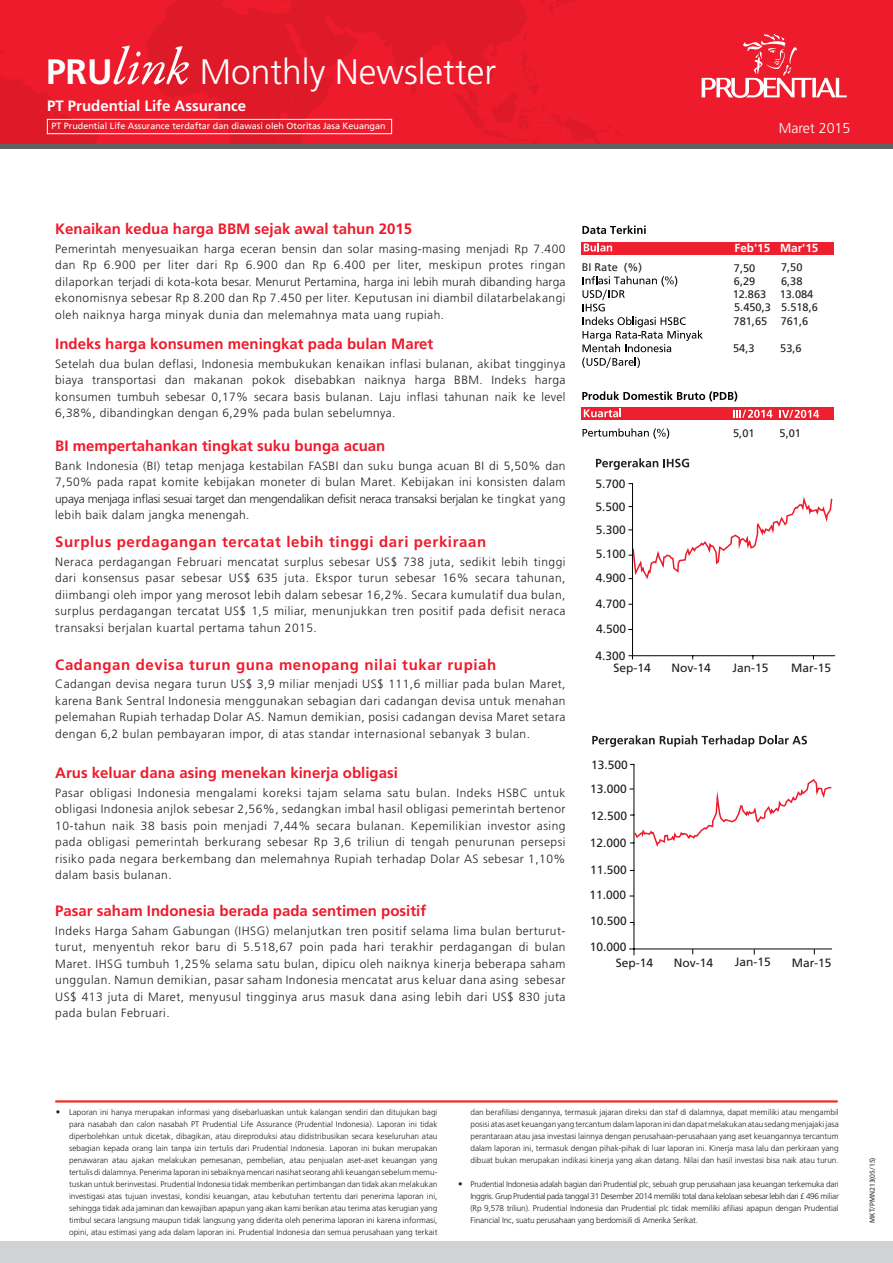
<style>
.page{position:relative;width:893px;height:1263px;background:#fff}
.page>*{position:absolute;margin:0;border:0;box-sizing:border-box;transform-origin:0 0}
.t1{font:300 35.4px "Frutiger";color:#fff}
.t2{font:700 15px "Frutiger";color:#ee1b2c}
.t3{font:700 15px "Frutiger";letter-spacing:.04em;color:#ee1b2c}
.t4{font:700 15px "Frutiger";color:#fff}
.t5{font:300 14.25px "Frutiger";color:#fff}
.t6{font:300 12px/16.5px "Frutiger";letter-spacing:.04em;color:#231f20;text-align:justify}
.t7{font:12px/23.4px "Frutiger LT Std";color:#231f20;text-align:justify}
.t8{font:700 11.7px "Frutiger LT Std";color:#fff}
.t9{font:10.95px/13.4px "Frutiger";color:#231f20}
.t10{font:9px "Frutiger";color:#fff}
.t11{font:300 condensed 9px "Frutiger";color:#231f20}
.t12{font:300 8.25px/12px "Frutiger";color:#231f20;text-align:justify}
.t13{font:7.5px "Myriad Pro";color:#231f20}
.s1{font-weight:700}
.s2{font-family:"Garamond Premr Pro";font-weight:400;font-style:italic;font-size:52.95px}
.s3{font-family:"Frutiger"}
</style>
<div class="page">
<div style="left:0;top:0;width:893px;height:147px;background:#ee1b2c"></div>
<svg style="left:0;top:0;width:741px;height:145px"></svg>
<hr style="left:0;top:145px;width:893px;height:4px;background:#616161">
<svg style="left:702px;top:34px;width:145px;height:67px"></svg>
<div style="left:0;top:1242px;width:893px;height:21px;background:#d1d2d4"></div>
<hr style="left:632px;top:484px;width:1px;height:172px;background:#040503">
<hr style="left:632px;top:655px;width:203px;height:1px;background:#040503">
<hr style="left:634px;top:764px;width:1px;height:160px;background:#040503">
<hr style="left:629px;top:948px;width:203px;height:1px;background:#040503">
<hr style="left:634px;top:924px;width:1px;height:31px;background:#040503">
<hr style="left:55px;top:1100px;width:783px;height:2px;background:#ee2e22">
<svg style="left:630px;top:778px;width:202px;height:71px"></svg>
<svg style="left:629px;top:497px;width:204px;height:83px"></svg>
<div style="left:582px;top:242px;width:252px;height:12px;background:#ee1f2f"></div>
<svg style="left:584px;top:243px;width:28px;height:9px"></svg>
<div style="left:582px;top:407px;width:252px;height:13px;background:#ee1f2f"></div>
<svg style="left:584px;top:409px;width:37px;height:8px"></svg>
<svg style="left:582px;top:276px;width:95px;height:35px"></svg>
<svg style="left:582px;top:317px;width:121px;height:51px"></svg>
<svg style="left:582px;top:428px;width:87px;height:11px"></svg>
<svg style="left:582px;top:225px;width:64px;height:9px"></svg>
<svg style="left:582px;top:391px;width:155px;height:10px"></svg>
<svg style="left:733px;top:410px;width:39px;height:8px"></svg>
<svg style="left:779px;top:410px;width:40px;height:8px"></svg>
<svg style="left:596px;top:458px;width:93px;height:12px"></svg>
<svg style="left:592px;top:735px;width:215px;height:12px"></svg>
<div style="left:47px;top:119px;width:345px;height:15px;border:1px solid #fff"></div>
<h1 class="t1" style="left:46px;top:51px;width:452px"><span class="s1">PRU</span><span class="s2">link</span> Monthly Newsletter</h1>
<p class="t4" style="left:47px;top:97px;width:201px">PT Prudential Life Assurance</p>
<p class="t10" style="left:51px;top:121px;width:336px">PT Prudential Life Assurance terdaftar dan diawasi oleh Otoritas Jasa Keuangan</p>
<p class="t5" style="left:779px;top:120px;width:73px">Maret 2015</p>
<p class="t2" style="left:55px;top:220px;width:358px">Kenaikan kedua harga BBM sejak awal tahun 2015</p>
<p class="t6" style="left:55px;top:241px;width:512px">Pemerintah menyesuaikan harga eceran bensin dan solar masing-masing menjadi Rp 7.400 dan Rp 6.900 per liter dari Rp 6.900 dan Rp 6.400 per liter, meskipun protes ringan dilaporkan terjadi di kota-kota besar. Menurut Pertamina, harga ini lebih murah dibanding harga ekonomisnya sebesar Rp 8.200 dan Rp 7.450 per liter. Keputusan ini diambil dilatarbelakangi oleh naiknya harga minyak dunia dan melemahnya mata uang rupiah.</p>
<p class="t2" style="left:55px;top:335px;width:380px">Indeks harga konsumen meningkat pada bulan Maret</p>
<p class="t6" style="left:55px;top:355px;width:512px">Setelah dua bulan deflasi, Indonesia membukukan kenaikan inflasi bulanan, akibat tingginya biaya transportasi dan makanan pokok disebabkan naiknya harga BBM. Indeks harga konsumen tumbuh sebesar 0,17% secara basis bulanan. Laju inflasi tahunan naik ke level 6,38%, dibandingkan dengan 6,29% pada bulan sebelumnya.</p>
<p class="t2" style="left:55px;top:437px;width:332px">BI mempertahankan tingkat suku bunga acuan</p>
<p class="t6" style="left:55px;top:457px;width:512px">Bank Indonesia (BI) tetap menjaga kestabilan FASBI dan suku bunga acuan BI di 5,50% dan 7,50% pada rapat komite kebijakan moneter di bulan Maret. Kebijakan ini konsisten dalam upaya menjaga inflasi sesuai target dan mengendalikan defisit neraca transaksi berjalan ke tingkat yang lebih baik dalam jangka menengah.</p>
<p class="t3" style="left:55px;top:533px;width:432px">Surplus perdagangan tercatat lebih tinggi dari perkiraan</p>
<p class="t6" style="left:55px;top:553px;width:512px">Neraca perdagangan Februari mencatat surplus sebesar US$ 738 juta, sedikit lebih tinggi dari konsensus pasar sebesar US$ 635 juta. Ekspor turun sebesar 16% secara tahunan, diimbangi oleh impor yang merosot lebih dalam sebesar 16,2%. Secara kumulatif dua bulan, surplus perdagangan tercatat US$ 1,5 miliar, menunjukkan tren positif pada defisit neraca transaksi berjalan kuartal pertama tahun 2015.</p>
<p class="t3" style="left:55px;top:655px;width:443px">Cadangan devisa turun guna menopang nilai tukar rupiah</p>
<p class="t6" style="left:55px;top:676px;width:512px">Cadangan devisa negara turun US$ 3,9 miliar menjadi US$ 111,6 milliar pada bulan Maret, karena Bank Sentral Indonesia menggunakan sebagian dari cadangan devisa untuk menahan pelemahan Rupiah terhadap Dolar AS. Namun demikian, posisi cadangan devisa Maret setara dengan 6,2 bulan pembayaran impor, di atas standar internasional sebanyak 3 bulan.</p>
<p class="t2" style="left:55px;top:764px;width:344px">Arus keluar dana asing menekan kinerja obligasi</p>
<p class="t6" style="left:55px;top:784px;width:512px">Pasar obligasi Indonesia mengalami koreksi tajam selama satu bulan. Indeks HSBC untuk obligasi Indonesia anjlok sebesar 2,56%, sedangkan imbal hasil obligasi pemerintah bertenor 10-tahun naik 38 basis poin menjadi 7,44% secara bulanan. Kepemilikian investor asing pada obligasi pemerintah berkurang sebesar Rp 3,6 triliun di tengah penurunan persepsi risiko pada negara berkembang dan melemahnya Rupiah terhadap Dolar AS sebesar 1,10% dalam basis bulanan.</p>
<p class="t2" style="left:55px;top:902px;width:372px">Pasar saham Indonesia berada pada sentimen positif</p>
<p class="t6" style="left:55px;top:922px;width:512px">Indeks Harga Saham Gabungan (IHSG) melanjutkan tren positif selama lima bulan berturut&shy;turut, menyentuh rekor baru di 5.518,67 poin pada hari terakhir perdagangan di bulan Maret. IHSG tumbuh 1,25% selama satu bulan, dipicu oleh naiknya kinerja beberapa saham unggulan. Namun demikian, pasar saham Indonesia mencatat arus keluar dana asing sebesar US$ 413 juta di Maret, menyusul tingginya arus masuk dana asing lebih dari US$ 830 juta pada bulan Februari.</p>
<p class="t9" style="left:582px;top:261px;width:62px">BI Rate (%)</p>
<p class="t7" style="left:596px;top:472px;width:32px">5.700<br>5.500<br>5.300<br>5.100<br>4.900</p>
<p class="t7" style="left:596px;top:591px;width:32px;line-height:25.3px">4.700<br>4.500</p>
<p class="t7" style="left:596px;top:644px;width:32px">4.300</p>
<p class="t8" style="left:735px;top:241px;width:37px">Feb<span class="s3">'</span>15</p>
<p class="t9" style="left:733px;top:261px;width:40px">7,50<br>6,29<br>12.863<br>5.450,3<br>781,65</p>
<p class="t9" style="left:733px;top:342px;width:23px">54,3</p>
<p class="t8" style="left:780px;top:241px;width:40px">Mar<span class="s3">'</span>15</p>
<p class="t9" style="left:780px;top:261px;width:40px">7,50<br>6,38<br>13.084<br>5.518,6<br>761,6</p>
<p class="t9" style="left:780px;top:342px;width:23px">53,6</p>
<p class="t9" style="left:733px;top:426px;width:23px">5,01</p>
<p class="t9" style="left:780px;top:426px;width:23px">5,01</p>
<p class="t7" style="left:613px;top:656px;width:39px">Sep-14</p>
<p class="t7" style="left:671px;top:656px;width:41px">Nov-14</p>
<p class="t7" style="left:732px;top:656px;width:38px">Jan-15</p>
<p class="t7" style="left:791px;top:656px;width:41px">Mar-15</p>
<p class="t7" style="left:591px;top:753px;width:38px">13.500</p>
<p class="t7" style="left:590px;top:777px;width:38px">13.000</p>
<p class="t7" style="left:590px;top:804px;width:38px">12.500</p>
<p class="t7" style="left:590px;top:831px;width:38px">12.000</p>
<p class="t7" style="left:590px;top:857px;width:39px;line-height:25.5px">11.500<br>11.000<br>10.500</p>
<p class="t7" style="left:616px;top:951px;width:39px">Sep-14</p>
<p class="t7" style="left:674px;top:951px;width:41px">Nov-14</p>
<p class="t7" style="left:735px;top:951px;width:38px">Jan-15</p>
<p class="t7" style="left:792px;top:951px;width:41px">Mar-15</p>
<p class="t7" style="left:590px;top:935px;width:38px">10.000</p>
<p class="t11" style="left:56px;top:1107px;width:6px">•</p>
<p class="t12" style="left:69px;top:1106px;width:370px">Laporan ini hanya merupakan informasi yang disebarluaskan untuk kalangan sendiri dan ditujukan bagi para nasabah dan calon nasabah PT Prudential Life Assurance (Prudential Indonesia). Laporan ini tidak diperbolehkan untuk dicetak, dibagikan, atau direproduksi atau didistribusikan secara keseluruhan atau sebagian kepada orang lain tanpa izin tertulis dari Prudential Indonesia. Laporan ini bukan merupakan penawaran atau ajakan melakukan pemesanan, pembelian, atau penjualan aset-aset keuangan yang tertulis di dalamnya. Penerima laporan ini sebaiknya mencari nasihat seorang ahli keuangan sebelum memu&shy;tuskan untuk berinvestasi. Prudential Indonesia tidak memberikan pertimbangan dan tidak akan melakukan investigasi atas tujuan investasi, kondisi keuangan, atau kebutuhan tertentu dari penerima laporan ini, sehingga tidak ada jaminan dan kewajiban apapun yang akan kami berikan atau terima atas kerugian yang timbul secara langsung maupun tidak langsung yang diderita oleh penerima laporan ini karena informasi, opini, atau estimasi yang ada dalam laporan ini. Prudential Indonesia dan semua perusahaan yang terkait</p>
<p class="t12" style="left:470px;top:1106px;width:370px">dan berafiliasi dengannya, termasuk jajaran direksi dan staf di dalamnya, dapat memiliki atau mengambil posisi atas aset keuangan yang tercantum dalam laporan ini dan dapat melakukan atau sedang menjajaki jasa perantaraan atau jasa investasi lainnya dengan perusahaan-perusahaan yang aset keuangannya tercantum dalam laporan ini, termasuk dengan pihak-pihak di luar laporan ini. Kinerja masa lalu dan perkiraan yang dibuat bukan merupakan indikasi kinerja yang akan datang. Nilai dan hasil investasi bisa naik atau turun.</p>
<p class="t12" style="left:470px;top:1178px;width:370px">Prudential Indonesia adalah bagian dari Prudential plc, sebuah grup perusahaan jasa keuangan terkemuka dari Inggris. Grup Prudential pada tanggal 31 Desember 2014 memiliki total dana kelolaan sebesar lebih dari £ 496 miliar (Rp 9,578 triliun). Prudential Indonesia dan Prudential plc tidak memiliki afiliasi apapun dengan Prudential Financial Inc, suatu perusahaan yang berdomisili di Amerika Serikat.</p>
<p class="t11" style="left:458px;top:1179px;width:6px">•</p>
<p class="t13" style="left:868px;top:1222px;width:67px;rotate:-90deg">MKT/PMN213(05/15)</p>
</div>
